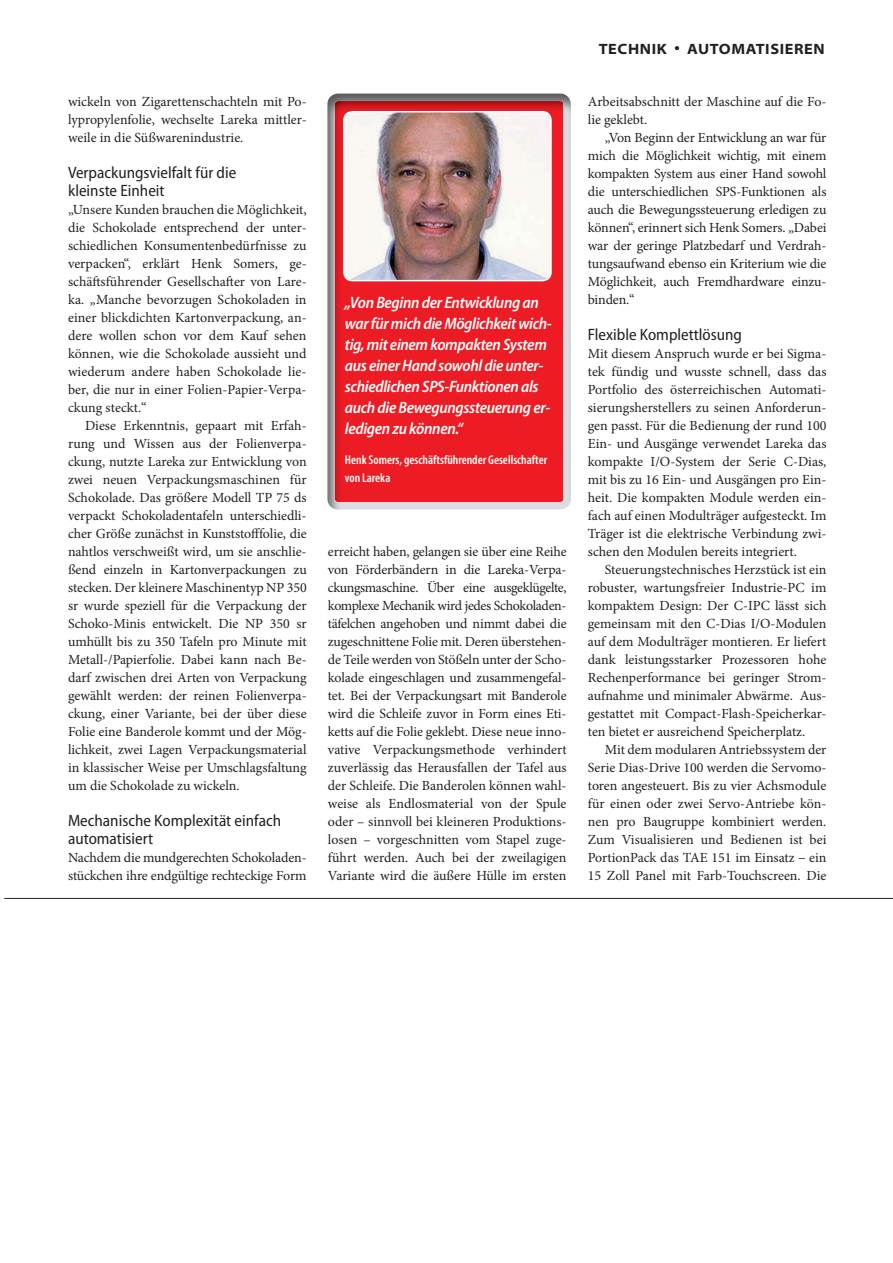
<style>
.page{position:relative;width:893px;height:1263px;background:#fff}
.page>*{position:absolute;margin:0;border:0;box-sizing:border-box;transform-origin:0 0}
.t1{font:italic 600 semi-condensed 16.5px/21px "Myriad Pro";letter-spacing:-.02em;color:#fff}
.t2{font:semi-condensed 16.5px/18px "Myriad Pro";color:#231f20}
.t3{font:700 semi-expanded 15px "Myriad Pro";letter-spacing:.04em;color:#231f20}
.t4{font:13.95px/18px "Minion Pro";color:#231f20;text-align:justify}
.t5{font:600 condensed 12.75px/18px "Myriad Pro";color:#fff}
.s1{font-family:"Myriad Pro";font-stretch:condensed}
</style>
<div class="page">
<hr style="left:4px;top:898px;width:889px;height:1px;background:#231f20">
<img style="left:327px;top:94px;width:244px;height:416px">
<img style="left:344px;top:112px;width:207px;height:169px;border-radius:9px">
<div style="left:343px;top:111px;width:209px;height:170px;border:2px solid #fff;border-radius:9px"></div>
<p class="t4" style="left:68px;top:94px;width:240px">wickeln von Zigarettenschachteln mit Po&shy;lypropylenfolie, wechselte Lareka mittler&shy;weile in die Süßwarenindustrie.</p>
<p class="t2" style="left:68px;top:165px;width:170px">Verpackungsvielfalt für die kleinste Einheit</p>
<p class="t4" style="left:68px;top:202px;width:240px">„Unsere Kunden brauchen die Möglichkeit, die Schokolade entsprechend der unter&shy;schiedlichen Konsumentenbedürfnisse zu verpacken“, erklärt Henk Somers, ge&shy;schäftsführender Gesellschafter von Lare&shy;ka. „Manche bevorzugen Schokoladen in einer blickdichten Kartonverpackung, an&shy;dere wollen schon vor dem Kauf sehen können, wie die Schokolade aussieht und wiederum andere haben Schokolade lie&shy;ber, die nur in einer Folien-Papier-Verpa&shy;ckung steckt.“</p>
<p class="t4" style="left:68px;top:418px;width:240px;text-indent:17px">Diese Erkenntnis, gepaart mit Erfah&shy;rung und Wissen aus der Folienverpa&shy;ckung, nutzte Lareka zur Entwicklung von zwei neuen Verpackungsmaschinen für Schokolade. Das größere Modell TP 75 ds verpackt Schokoladentafeln unterschiedli&shy;cher Größe zunächst in Kunststofffolie, die nahtlos verschweißt wird, um sie anschlie&shy;ßend einzeln in Kartonverpackungen zu stecken. Der kleinere Maschinentyp NP 350 sr wurde speziell für die Verpackung der Schoko-Minis entwickelt. Die NP 350 sr umhüllt bis zu 350 Tafeln pro Minute mit Metall-/Papierfolie. Dabei kann nach Be&shy;darf zwischen drei Arten von Verpackung gewählt werden: der reinen Folienverpa&shy;ckung, einer Variante, bei der über diese Folie eine Banderole kommt und der Mög&shy;lichkeit, zwei Lagen Verpackungsmaterial in klassischer Weise per Umschlagsfaltung um die Schokolade zu wickeln.</p>
<p class="t2" style="left:68px;top:813px;width:215px">Mechanische Komplexität einfach automatisiert</p>
<p class="t4" style="left:68px;top:850px;width:240px">Nachdem die mundgerechten Schokoladen&shy;stückchen ihre endgültige rechteckige Form</p>
<p class="t1" style="left:345px;top:294px;width:209px">„Von Beginn der Entwicklung an war für mich die Möglichkeit wich&shy;tig, mit einem kompakten System aus einer Hand sowohl die unter&shy;schiedlichen SPS-Funktionen als auch die Bewegungssteuerung er&shy;ledigen zu können.“</p>
<p class="t5" style="left:345px;top:452px;width:204px">Henk Somers, geschäftsführender Gesellschafter von Lareka</p>
<p class="t4" style="left:328px;top:544px;width:240px">erreicht haben, gelangen sie über eine Reihe von Förderbändern in die Lareka-Verpa&shy;ckungsmaschine. Über eine ausgeklügelte, komplexe Mechanik wird jedes Schokoladen&shy;täfelchen angehoben und nimmt dabei die zugeschnittene Folie mit. Deren überstehen&shy;de Teile werden von Stößeln unter der Scho&shy;kolade eingeschlagen und zusammengefal&shy;tet. Bei der Verpackungsart mit Banderole wird die Schleife zuvor in Form eines Eti&shy;ketts auf die Folie geklebt. Diese neue inno&shy;vative Verpackungsmethode verhindert zuverlässig das Herausfallen der Tafel aus der Schleife. Die Banderolen können wahl&shy;weise als Endlosmaterial von der Spule oder – sinnvoll bei kleineren Produktions&shy;losen – vorgeschnitten vom Stapel zuge&shy;führt werden. Auch bei der zweilagigen Variante wird die äußere Hülle im ersten</p>
<p class="t3" style="left:599px;top:40px;width:70px">TECHNIK</p>
<p class="t3" style="left:687px;top:40px;width:139px">AUTOMATISIEREN</p>
<p class="t4" style="left:588px;top:94px;width:240px">Arbeitsabschnitt der Maschine auf die Fo&shy;lie geklebt.</p>
<p class="t4" style="left:588px;top:130px;width:240px;text-indent:17px">„Von Beginn der Entwicklung an war für mich die Möglichkeit wichtig, mit einem kompakten System aus einer Hand sowohl die unterschiedlichen SPS-Funktionen als auch die Bewegungssteuerung erledigen zu können“, erinnert sich Henk Somers. „Dabei war der geringe Platzbedarf und Verdrah&shy;tungsaufwand ebenso ein Kriterium wie die Möglichkeit, auch Fremdhardware einzu&shy;binden.“</p>
<p class="t2" style="left:588px;top:327px;width:156px">Flexible Komplettlösung</p>
<p class="t4" style="left:588px;top:346px;width:240px">Mit diesem Anspruch wurde er bei Sigma&shy;tek fündig und wusste schnell, dass das Portfolio des österreichischen Automati&shy;sierungsherstellers zu seinen Anforderun&shy;gen passt. Für die Bedienung der rund 100<br>Ein- und Ausgänge verwendet Lareka das kompakte I/O-System der Serie C-Dias, mit bis zu 16 Ein- und Ausgängen pro Ein&shy;heit. Die kompakten Module werden ein&shy;fach auf einen Modulträger aufgesteckt. Im Träger ist die elektrische Verbindung zwi&shy;schen den Modulen bereits integriert.</p>
<p class="t4" style="left:588px;top:562px;width:240px;text-indent:17px">Steuerungstechnisches Herzstück ist ein robuster, wartungsfreier Industrie-PC im kompaktem Design: Der C-IPC lässt sich gemeinsam mit den C-Dias I/O-Modulen auf dem Modulträger montieren. Er liefert dank leistungsstarker Prozessoren hohe Rechenperformance bei geringer Strom&shy;aufnahme und minimaler Abwärme. Aus&shy;gestattet mit Compact-Flash-Speicherkar&shy;ten bietet er ausreichend Speicherplatz.</p>
<p class="t4" style="left:588px;top:742px;width:240px;text-indent:17px">Mit dem modularen Antriebssystem der Serie Dias-Drive 100 werden die Servomo&shy;toren angesteuert. Bis zu vier Achsmodule für einen oder zwei Servo-Antriebe kön&shy;nen pro Baugruppe kombiniert werden.<br>Zum Visualisieren und Bedienen ist bei PortionPack das TAE 151 im Einsatz <span class="s1">–</span> ein 15 Zoll Panel mit Farb-Touchscreen. Die</p>
</div>
